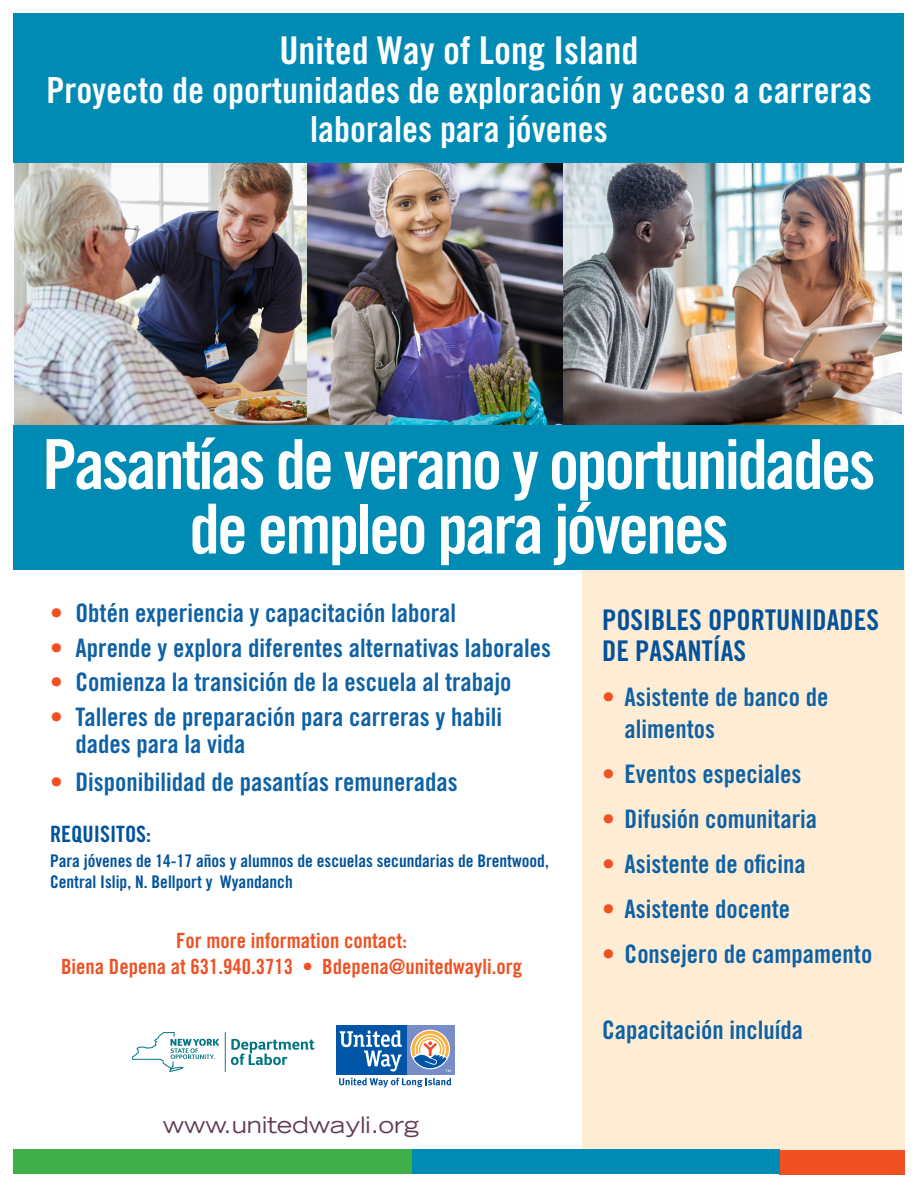
<style>
.page{position:relative;width:918px;height:1188px;background:#fff}
.page>*{position:absolute;margin:0;border:0;box-sizing:border-box;transform-origin:0 0}
.t1{font:69px/64.5px "Trade Gothic Bold Cond Twenty";letter-spacing:-.04em;color:#fff;text-align:center}
.t2{font:38.25px "Trade Gothic Bold Cond Twenty";color:#fff}
.t3{font:36px/39px "Trade Gothic Bold Cond Twenty";color:#fff;text-align:center}
.t4{font:28.5px/31.5px "Trade Gothic Bold Cond Twenty";color:#01529b}
.t5{font:25.5px/31.5px "Trade Gothic Bold Cond Twenty";color:#0e61a5}
.t6{font:expanded 22.65px "Trade Gothic LH";color:#613a54}
.t7{font:22.5px "Trade Gothic Bold Cond Twenty";color:#01529b}
.t8{font:21px/26.7px "Trade Gothic Bold Cond Twenty";color:#f05022;text-align:center}
.t9{font:17.4px/20.9px "Trade Gothic Bold Cond Twenty";color:#01529b}
.s1{color:#f05022}
</style>
<div class="page">
<img style="left:563px;top:163px;width:339px;height:263px">
<img style="left:14px;top:163px;width:294px;height:263px">
<img style="left:308px;top:163px;width:255px;height:263px">
<div style="left:582px;top:462px;width:322px;height:700px;background:#feedd4"></div>
<div style="left:779px;top:1150px;width:125px;height:24px;background:#f05022"></div>
<div style="left:14px;top:1150px;width:398px;height:24px;background:#40ae49"></div>
<div style="left:412px;top:1150px;width:367px;height:24px;background:#008bb4"></div>
<div style="left:14px;top:426px;width:890px;height:144px;background:#008bb4"></div>
<div style="left:14px;top:14px;width:890px;height:149px;background:#008bb4"></div>
<svg style="left:339px;top:1078px;width:112px;height:9px"></svg>
<div style="left:406px;top:1025px;width:48px;height:50px;background:#788dc7"></div>
<svg style="left:410px;top:1030px;width:40px;height:39px"></svg>
<div style="left:336px;top:1025px;width:70px;height:50px;background:#0155a7"></div>
<svg style="left:340px;top:1030px;width:62px;height:42px"></svg>
<svg style="left:411px;top:1031px;width:40px;height:41px"></svg>
<svg style="left:231px;top:1039px;width:83px;height:26px"></svg>
<hr style="left:225px;top:1032px;width:1px;height:40px;background:#007481">
<svg style="left:132px;top:1032px;width:87px;height:40px"></svg>
<h2 class="t2" style="left:279px;top:27px;width:361px">United Way of Long Island</h2>
<h3 class="t3" style="left:46px;top:70px;width:827px">Proyecto de oportunidades de exploración y acceso a carreras laborales para jóvenes</h3>
<h1 class="t1" style="left:42px;top:432px;width:835px">Pasantías de verano y oportunidades de empleo para jóvenes</h1>
<p class="t5" style="left:50px;top:597px;width:408px"><span class="s1">•</span> Obtén experiencia y capacitación laboral</p>
<p class="t5" style="left:50px;top:632px;width:503px"><span class="s1">•</span> Aprende y explora diferentes alternativas laborales</p>
<p class="t5" style="left:50px;top:666px;width:463px"><span class="s1">•</span> Comienza la transición de la escuela al trabajo</p>
<p class="t5" style="left:76px;top:703px;width:428px;line-height:27px;text-indent:-26px"><span class="s1">•</span> Talleres de preparación para carreras y habili dades para la vida</p>
<p class="t5" style="left:50px;top:766px;width:409px"><span class="s1">•</span> Disponibilidad de pasantías remuneradas</p>
<p class="t7" style="left:50px;top:820px;width:103px">REQUISITOS:</p>
<p class="t9" style="left:50px;top:851px;width:500px">Para jóvenes de 14-17 años y alumnos de escuelas secundarias de Brentwood,<br>Central Islip, N. Bellport y Wyandanch</p>
<p class="t4" style="left:602px;top:603px;width:279px">POSIBLES OPORTUNIDADES<br>DE PASANTÍAS</p>
<p class="t5" style="left:625px;top:681px;width:205px;text-indent:-22px"><span class="s1">•</span> Asistente de banco de alimentos</p>
<p class="t5" style="left:602px;top:757px;width:201px"><span class="s1">•</span> Eventos especiales</p>
<p class="t5" style="left:602px;top:802px;width:217px"><span class="s1">•</span> Difusión comunitaria</p>
<p class="t5" style="left:602px;top:847px;width:205px"><span class="s1">•</span> Asistente de oficina</p>
<p class="t5" style="left:602px;top:893px;width:190px"><span class="s1">•</span> Asistente docente</p>
<p class="t5" style="left:602px;top:938px;width:272px"><span class="s1">•</span> Consejero de campamento</p>
<p class="t8" style="left:61px;top:927px;width:462px">For more information contact:<br>Biena Depena at 631.940.3713 • Bdepena@unitedwayli.org</p>
<p class="t6" style="left:163px;top:1110px;width:258px">www.unitedwayli.org</p>
<p class="t5" style="left:602px;top:1014px;width:202px">Capacitación incluída</p>
</div>
